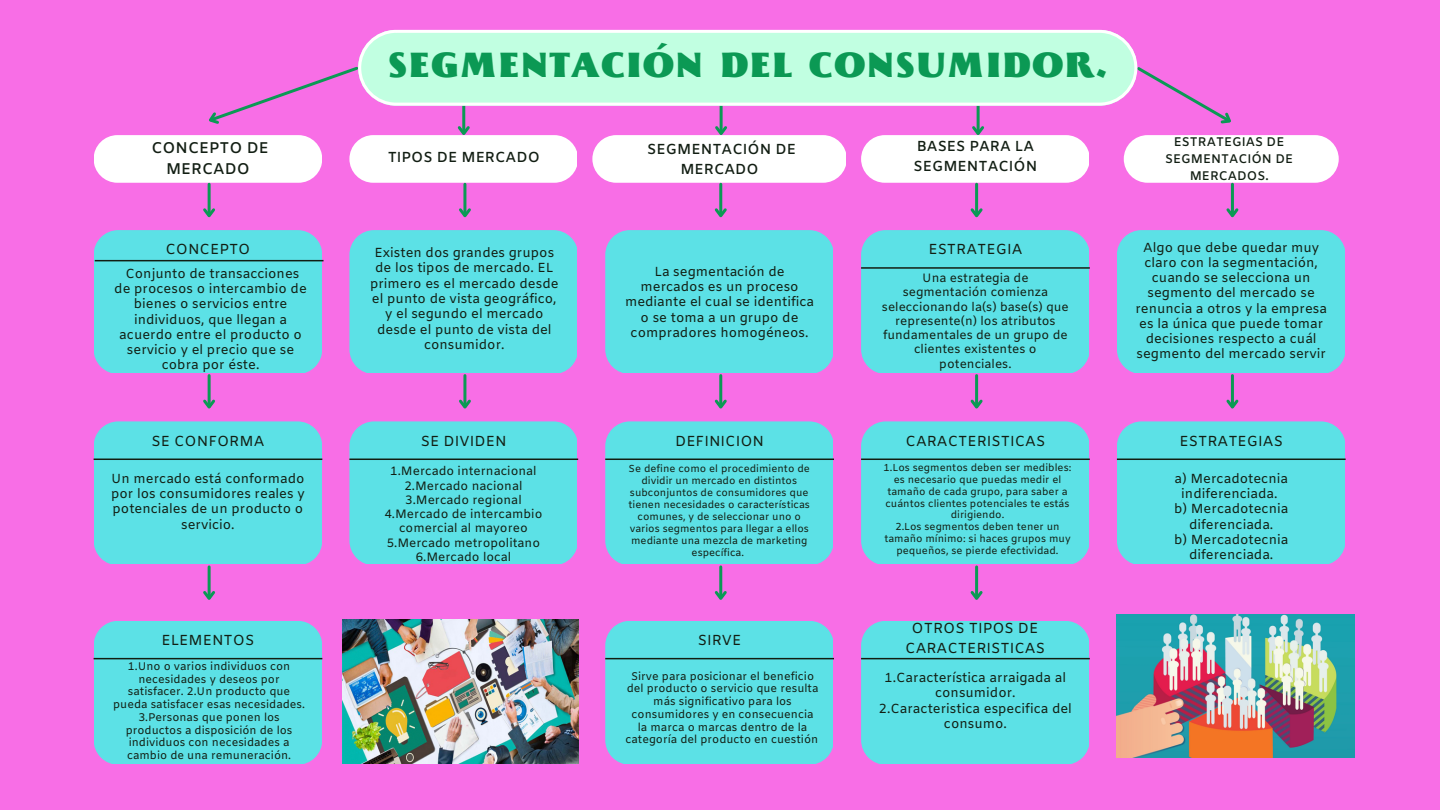
<style>
.page{position:relative;width:1440px;height:810px;background:#f86ee6}
.page>*{position:absolute;margin:0;border:0;box-sizing:border-box;transform-origin:0 0}
.t1{font:900 35.2px "Beatrix Antiqua";letter-spacing:.035em;color:#0b9954}
.t2{font:600 15.5px/21px "Amiko";color:#121e13;text-align:center}
.t3{font:14.5px/20.2px "Amiko";color:#121e13;text-align:center}
.t4{font:600 14.5px/20.2px "Amiko";color:#121e13;text-align:center}
.t5{font:13.1px/15.3px "Amiko";color:#121e13;text-align:center}
.t6{font:600 12.5px/17.2px "Amiko";color:#121e13;text-align:center}
.t7{font:12.1px/14.2px "Amiko";color:#121e13;text-align:center}
.t8{font:11.1px/12.8px "Amiko";color:#121e13;text-align:center}
.t9{font:10.1px/12px "Amiko";color:#121e13;text-align:center}
</style>
<div class="page">
<div style="left:94px;top:621px;width:227px;height:142px;background:#5ce1e6"></div>
<hr style="left:94px;top:658px;width:228px;height:1px;background:#121e13">
<svg style="left:209px;top:66px;width:149px;height:58px"></svg>
<svg style="left:1137px;top:64px;width:94px;height:60px"></svg>
<hr style="left:462px;top:104px;width:3px;height:29px;background:#0b9954">
<svg style="left:457px;top:123px;width:13px;height:12px"></svg>
<hr style="left:720px;top:104px;width:3px;height:29px;background:#0b9954">
<hr style="left:977px;top:104px;width:3px;height:29px;background:#0b9954">
<svg style="left:972px;top:123px;width:12px;height:12px"></svg>
<div style="left:94px;top:135px;width:227px;height:48px;background:#fff;border-radius:24px"></div>
<div style="left:349px;top:135px;width:228px;height:48px;background:#fff;border-radius:24px"></div>
<hr style="left:208px;top:184px;width:3px;height:31px;background:#0b9954">
<svg style="left:203px;top:206px;width:12px;height:12px"></svg>
<hr style="left:463px;top:184px;width:3px;height:31px;background:#0b9954">
<svg style="left:459px;top:206px;width:12px;height:12px"></svg>
<div style="left:94px;top:230px;width:227px;height:143px;background:#5ce1e6"></div>
<div style="left:349px;top:230px;width:228px;height:143px;background:#5ce1e6"></div>
<hr style="left:95px;top:260px;width:229px;height:1px;background:#121e13">
<hr style="left:208px;top:376px;width:3px;height:30px;background:#0b9954">
<svg style="left:203px;top:397px;width:12px;height:12px"></svg>
<hr style="left:463px;top:376px;width:3px;height:30px;background:#0b9954">
<svg style="left:459px;top:397px;width:12px;height:12px"></svg>
<div style="left:94px;top:421px;width:227px;height:143px;background:#5ce1e6"></div>
<div style="left:349px;top:421px;width:228px;height:143px;background:#5ce1e6"></div>
<hr style="left:94px;top:459px;width:228px;height:1px;background:#121e13">
<hr style="left:349px;top:459px;width:229px;height:1px;background:#121e13">
<hr style="left:208px;top:567px;width:3px;height:31px;background:#0b9954">
<svg style="left:203px;top:588px;width:12px;height:12px"></svg>
<svg style="left:358px;top:30px;width:779px;height:76px;background:#c7fbe3"></svg>
<div style="left:605px;top:621px;width:228px;height:142px;background:#5ce1e6"></div>
<hr style="left:605px;top:658px;width:229px;height:1px;background:#121e13">
<svg style="left:592px;top:123px;width:254px;height:60px"></svg>
<hr style="left:719px;top:184px;width:3px;height:31px;background:#0b9954">
<svg style="left:714px;top:206px;width:13px;height:12px"></svg>
<div style="left:605px;top:230px;width:228px;height:143px;background:#5ce1e6"></div>
<hr style="left:719px;top:376px;width:3px;height:30px;background:#0b9954">
<svg style="left:714px;top:397px;width:13px;height:12px"></svg>
<div style="left:605px;top:421px;width:228px;height:143px;background:#5ce1e6"></div>
<hr style="left:605px;top:459px;width:229px;height:1px;background:#121e13">
<hr style="left:719px;top:567px;width:3px;height:31px;background:#0b9954">
<svg style="left:714px;top:588px;width:13px;height:12px"></svg>
<div style="left:861px;top:621px;width:228px;height:142px;background:#5ce1e6"></div>
<hr style="left:861px;top:658px;width:229px;height:1px;background:#121e13">
<div style="left:861px;top:135px;width:228px;height:48px;background:#fff;border-radius:24px"></div>
<hr style="left:975px;top:184px;width:3px;height:31px;background:#0b9954">
<svg style="left:970px;top:206px;width:13px;height:12px"></svg>
<div style="left:861px;top:230px;width:228px;height:143px;background:#5ce1e6"></div>
<hr style="left:861px;top:267px;width:229px;height:2px;background:#121e13">
<hr style="left:975px;top:376px;width:3px;height:30px;background:#0b9954">
<svg style="left:970px;top:397px;width:13px;height:12px"></svg>
<div style="left:861px;top:421px;width:228px;height:143px;background:#5ce1e6"></div>
<hr style="left:861px;top:459px;width:229px;height:1px;background:#121e13">
<hr style="left:975px;top:567px;width:3px;height:31px;background:#0b9954">
<svg style="left:970px;top:588px;width:13px;height:12px"></svg>
<div style="left:1124px;top:135px;width:215px;height:48px;background:#fff;border-radius:24px"></div>
<hr style="left:1231px;top:184px;width:3px;height:31px;background:#0b9954">
<svg style="left:1226px;top:206px;width:13px;height:12px"></svg>
<div style="left:1117px;top:230px;width:228px;height:143px;background:#5ce1e6"></div>
<hr style="left:1231px;top:376px;width:3px;height:30px;background:#0b9954">
<svg style="left:1226px;top:397px;width:13px;height:12px"></svg>
<div style="left:1117px;top:421px;width:228px;height:143px;background:#5ce1e6"></div>
<hr style="left:1117px;top:459px;width:229px;height:1px;background:#121e13">
<img style="left:1117px;top:615px;width:238px;height:142px">
<img style="left:342px;top:620px;width:236px;height:144px">
<h1 class="t1" style="left:388px;top:43px;width:720px">SEGMENTACIÓN DEL CONSUMIDOR.</h1>
<p class="t2" style="left:151px;top:139px;width:119px">CONCEPTO DE<br>MERCADO</p>
<p class="t4" style="left:388px;top:148px;width:154px">TIPOS DE MERCADO</p>
<p class="t3" style="left:165px;top:241px;width:87px">CONCEPTO</p>
<p class="t5" style="left:114px;top:267px;width:194px">Conjunto de transacciones de procesos o intercambio de bienes o servicios entre individuos, que llegan a acuerdo entre el producto o servicio y el precio que se cobra por éste.</p>
<p class="t5" style="left:370px;top:246px;width:190px">Existen dos grandes grupos de los tipos de mercado. EL primero es el mercado desde el punto de vista geográfico, y el segundo el mercado desde el punto de vista del consumidor.</p>
<p class="t3" style="left:151px;top:432px;width:115px">SE CONFORMA</p>
<p class="t3" style="left:421px;top:432px;width:87px">SE DIVIDEN</p>
<p class="t5" style="left:111px;top:472px;width:195px">Un mercado está conformado por los consumidores reales y potenciales de un producto o servicio.</p>
<p class="t7" style="left:384px;top:465px;width:160px">1.Mercado internacional<br>2.Mercado nacional<br>3.Mercado regional<br>4.Mercado de intercambio comercial al mayoreo<br>5.Mercado metropolitano<br>6.Mercado local</p>
<p class="t3" style="left:161px;top:631px;width:94px">ELEMENTOS</p>
<p class="t8" style="left:113px;top:661px;width:193px">1.Uno o varios individuos con necesidades y deseos por satisfacer. 2.Un producto que pueda satisfacer esas necesidades.<br>3.Personas que ponen los productos a disposición de los individuos con necesidades a cambio de una remuneración.</p>
<p class="t4" style="left:647px;top:140px;width:150px">SEGMENTACIÓN DE<br>MERCADO</p>
<p class="t5" style="left:625px;top:265px;width:191px">La segmentación de mercados es un proceso mediante el cual se identifica o se toma a un grupo de compradores homogéneos.</p>
<p class="t3" style="left:675px;top:432px;width:91px">DEFINICION</p>
<p class="t9" style="left:629px;top:463px;width:183px">Se define como el procedimiento de dividir un mercado en distintos subconjuntos de consumidores que tienen necesidades o características comunes, y de seleccionar uno o varios segmentos para llegar a ellos mediante una mezcla de marketing específica.</p>
<p class="t3" style="left:698px;top:631px;width:45px">SIRVE</p>
<p class="t8" style="left:625px;top:670px;width:194px">Sirve para posicionar el beneficio del producto o servicio que resulta más significativo para los consumidores y en consecuencia la marca o marcas dentro de la categoría del producto en cuestión</p>
<p class="t4" style="left:913px;top:137px;width:126px;text-align:left">BASES PARA LA<br>SEGMENTACIÓN</p>
<p class="t3" style="left:928px;top:241px;width:96px">ESTRATEGIA</p>
<p class="t7" style="left:882px;top:272px;width:188px">Una estrategia de segmentación comienza seleccionando la(s) base(s) que represente(n) los atributos fundamentales de un grupo de clientes existentes o potenciales.</p>
<p class="t3" style="left:906px;top:432px;width:141px">CARACTERISTICAS</p>
<p class="t9" style="left:884px;top:463px;width:189px;line-height:11.7px">1.Los segmentos deben ser medibles: es necesario que puedas medir el tamaño de cada grupo, para saber a cuántos clientes potenciales te estás dirigiendo.<br>2.Los segmentos deben tener un tamaño mínimo: si haces grupos muy pequeños, se pierde efectividad.</p>
<p class="t3" style="left:905px;top:619px;width:141px">OTROS TIPOS DE<br>CARACTERISTICAS</p>
<p class="t5" style="left:879px;top:671px;width:195px">1.Característica arraigada al consumidor.<br>2.Caracteristica especifica del consumo.</p>
<p class="t6" style="left:1165px;top:134px;width:130px">ESTRATEGIAS DE<br>SEGMENTACIÓN DE<br>MERCADOS.</p>
<p class="t5" style="left:1135px;top:241px;width:193px">Algo que debe quedar muy claro con la segmentación, cuando se selecciona un segmento del mercado se renuncia a otros y la empresa es la única que puede tomar decisiones respecto a cuál segmento del mercado servir</p>
<p class="t3" style="left:1180px;top:432px;width:105px">ESTRATEGIAS</p>
<p class="t5" style="left:1174px;top:472px;width:116px">a) Mercadotecnia indiferenciada.<br>b) Mercadotecnia diferenciada.<br>b) Mercadotecnia diferenciada.</p>
</div>
